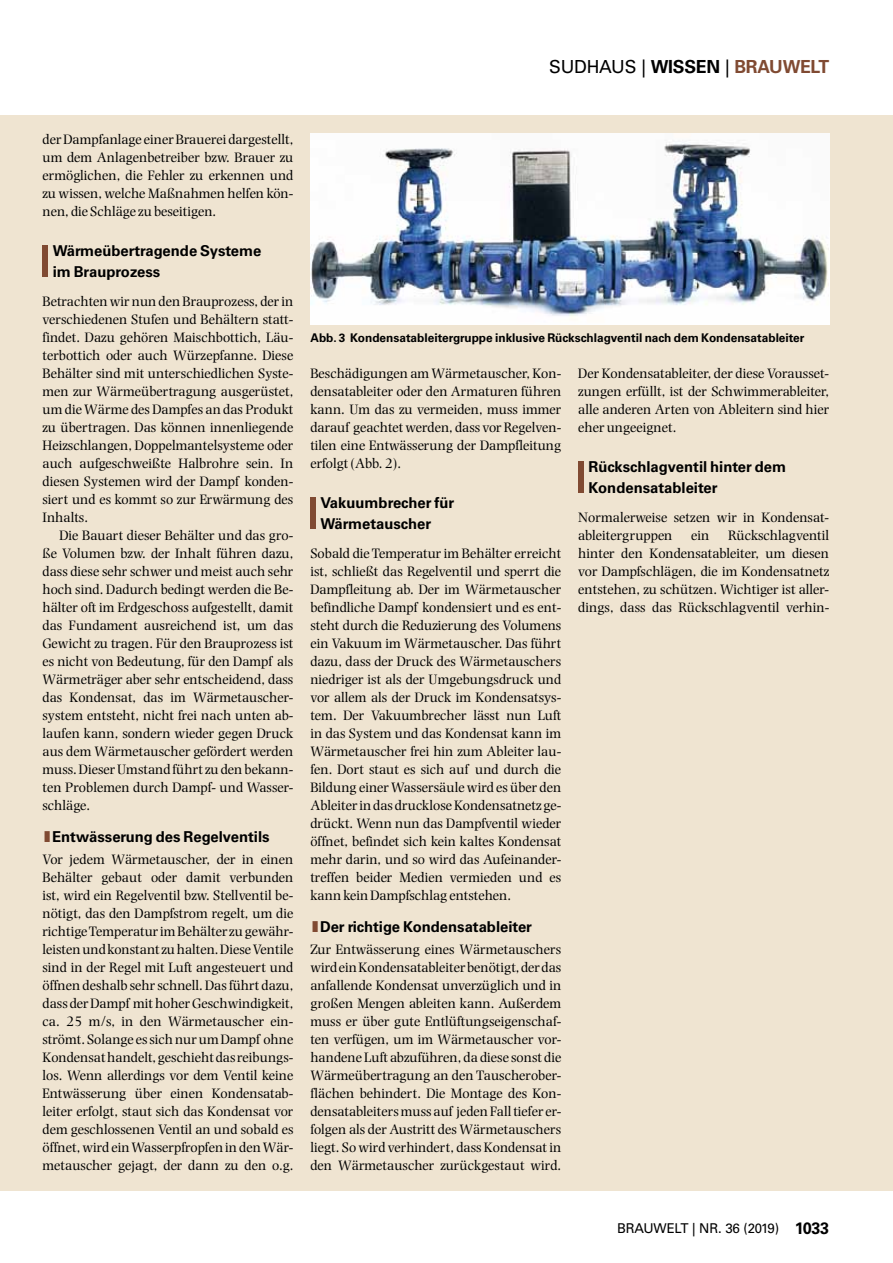
<style>
.page{position:relative;width:893px;height:1263px;background:#fff}
.page>*{position:absolute;margin:0;border:0;box-sizing:border-box;transform-origin:0 0}
.t1{font:44.1px "Univers";color:#804a32;scale:1.23 1}
.t2{font:18px "Univers";letter-spacing:-.015em;color:#000}
.t3{font:700 15px/21px "Univers";color:#000}
.t4{font:14.25px/18px "Photina";color:#000;text-align:justify}
.t5{font:13.5px "Univers";letter-spacing:-.015em;color:#000}
.t6{font:700 12px "Univers";color:#000}
.s1{font-weight:700}
.s2{font-weight:700;color:#804a32}
.s3{color:#804a32}
.s4{font-weight:700;font-size:16.5px}
</style>
<div class="page">
<div style="left:0;top:115px;width:893px;height:1076px;background:#efe4d1"></div>
<img style="left:310px;top:133px;width:519px;height:192px">
<p class="t2" style="left:549px;top:56px;width:281px">SUDHAUS | <span class="s1">WISSEN</span> | <span class="s2">BRAUWELT</span></p>
<p class="t4" style="left:43px;top:130px;width:252px">der Dampfanlage einer Brauerei dargestellt, um dem Anlagenbetreiber bzw. Brauer zu ermöglichen, die Fehler zu erkennen und zu wissen, welche Maßnahmen helfen kön&shy;nen, die Schläge zu beseitigen.</p>
<h1 class="t1" style="left:38px;top:235px;width:14px">L</h1>
<p class="t3" style="left:53px;top:240px;width:210px">Wärmeübertragende Systeme im Brauprozess</p>
<p class="t4" style="left:43px;top:292px;width:252px">Betrachten wir nun den Brauprozess, der in verschiedenen Stufen und Behältern statt&shy;findet. Dazu gehören Maischbottich, Läu&shy;terbottich oder auch Würzepfanne. Diese Behälter sind mit unterschiedlichen Syste&shy;men zur Wärmeübertragung ausgerüstet, um die Wärme des Dampfes an das Produkt zu übertragen. Das können innenliegende Heizschlangen, Doppelmantelsysteme oder auch aufgeschweißte Halbrohre sein. In diesen Systemen wird der Dampf konden&shy;siert und es kommt so zur Erwärmung des Inhalts.</p>
<p class="t4" style="left:43px;top:526px;width:252px;text-indent:17px">Die Bauart dieser Behälter und das gro&shy;ße Volumen bzw. der Inhalt führen dazu, dass diese sehr schwer und meist auch sehr hoch sind. Dadurch bedingt werden die Be&shy;hälter oft im Erdgeschoss aufgestellt, damit das Fundament ausreichend ist, um das Gewicht zu tragen. Für den Brauprozess ist es nicht von Bedeutung, für den Dampf als Wärmeträger aber sehr entscheidend, dass das Kondensat, das im Wärmetauscher&shy;system entsteht, nicht frei nach unten ab&shy;laufen kann, sondern wieder gegen Druck aus dem Wärmetauscher gefördert werden muss. Dieser Umstand führt zu den bekann&shy;ten Problemen durch Dampf- und Wasser&shy;schläge.</p>
<p class="t3" style="left:43px;top:826px;width:229px"><span class="s3">l</span>Entwässerung des Regelventils</p>
<p class="t4" style="left:43px;top:850px;width:252px">Vor jedem Wärmetauscher, der in einen Behälter gebaut oder damit verbunden ist, wird ein Regelventil bzw. Stellventil be&shy;nötigt, das den Dampfstrom regelt, um die richtige Temperatur im Behälter zu gewähr&shy;leisten und konstant zu halten. Diese Ventile sind in der Regel mit Luft angesteuert und öffnen deshalb sehr schnell. Das führt dazu, dass der Dampf mit hoher Geschwindigkeit, ca. 25 m/s, in den Wärmetauscher ein&shy;strömt. Solange es sich nur um Dampf ohne Kondensat handelt, geschieht das reibungs&shy;los. Wenn allerdings vor dem Ventil keine Entwässerung über einen Kondensatab&shy;leiter erfolgt, staut sich das Kondensat vor dem geschlossenen Ventil an und sobald es öffnet, wird ein Wasserpfropfen in den Wär&shy;metauscher gejagt, der dann zu den o.g.</p>
<p class="t6" style="left:310px;top:330px;width:496px">Abb. 3 Kondensatableitergruppe inklusive Rückschlagventil nach dem Kondensatableiter</p>
<p class="t4" style="left:310px;top:364px;width:252px">Beschädigungen am Wärmetauscher, Kon&shy;densatableiter oder den Armaturen führen kann. Um das zu vermeiden, muss immer darauf geachtet werden, dass vor Regelven&shy;tilen eine Entwässerung der Dampfleitung erfolgt (Abb. 2).</p>
<h1 class="t1" style="left:306px;top:487px;width:14px">L</h1>
<p class="t3" style="left:321px;top:492px;width:135px">Vakuumbrecher für<br>Wärmetauscher</p>
<p class="t4" style="left:310px;top:544px;width:252px">Sobald die Temperatur im Behälter erreicht ist, schließt das Regelventil und sperrt die Dampfleitung ab. Der im Wärmetauscher befindliche Dampf kondensiert und es ent&shy;steht durch die Reduzierung des Volumens ein Vakuum im Wärmetauscher. Das führt dazu, dass der Druck des Wärmetauschers niedriger ist als der Umgebungsdruck und vor allem als der Druck im Kondensatsys&shy;tem. Der Vakuumbrecher lässt nun Luft in das System und das Kondensat kann im Wärmetauscher frei hin zum Ableiter lau&shy;fen. Dort staut es sich auf und durch die Bildung einer Wassersäule wird es über den Ableiter in das drucklose Kondensatnetz ge&shy;drückt. Wenn nun das Dampfventil wieder öffnet, befindet sich kein kaltes Kondensat mehr darin, und so wird das Aufeinander&shy;treffen beider Medien vermieden und es kann kein Dampfschlag entstehen.</p>
<p class="t3" style="left:310px;top:916px;width:223px"><span class="s3">l</span>Der richtige Kondensatableiter</p>
<p class="t4" style="left:310px;top:940px;width:252px">Zur Entwässerung eines Wärmetauschers wird ein Kondensatableiter benötigt, der das anfallende Kondensat unverzüglich und in großen Mengen ableiten kann. Außerdem muss er über gute Entlüftungseigenschaf&shy;ten verfügen, um im Wärmetauscher vor&shy;handene Luft abzuführen, da diese sonst die Wärmeübertragung an den Tauscherober&shy;flächen behindert. Die Montage des Kon&shy;densatableiters muss auf jeden Fall tiefer er&shy;folgen als der Austritt des Wärmetauschers liegt. So wird verhindert, dass Kondensat in den Wärmetauscher zurückgestaut wird.</p>
<p class="t4" style="left:578px;top:364px;width:252px">Der Kondensatableiter, der diese Vorausset&shy;zungen erfüllt, ist der Schwimmerableiter, alle anderen Arten von Ableitern sind hier eher ungeeignet.</p>
<h1 class="t1" style="left:573px;top:451px;width:14px">L</h1>
<p class="t3" style="left:588px;top:456px;width:199px">Rückschlagventil hinter dem<br>Kondensatableiter</p>
<p class="t4" style="left:578px;top:508px;width:252px">Normalerweise setzen wir in Kondensat&shy;ableitergruppen</p>
<p class="t4" style="left:578px;top:526px;width:252px;text-indent:150px">Rückschlagventil hinter den Kondensatableiter, um diesen vor Dampfschlägen, die im Kondensatnetz entstehen, zu schützen. Wichtiger ist aller&shy;dings, dass das Rückschlagventil verhin-</p>
<p class="t4" style="left:691px;top:526px;width:20px">ein</p>
<p class="t5" style="left:617px;top:1221px;width:213px">BRAUWELT | NR. 36 (2019) <span class="s4">1033</span></p>
</div>
